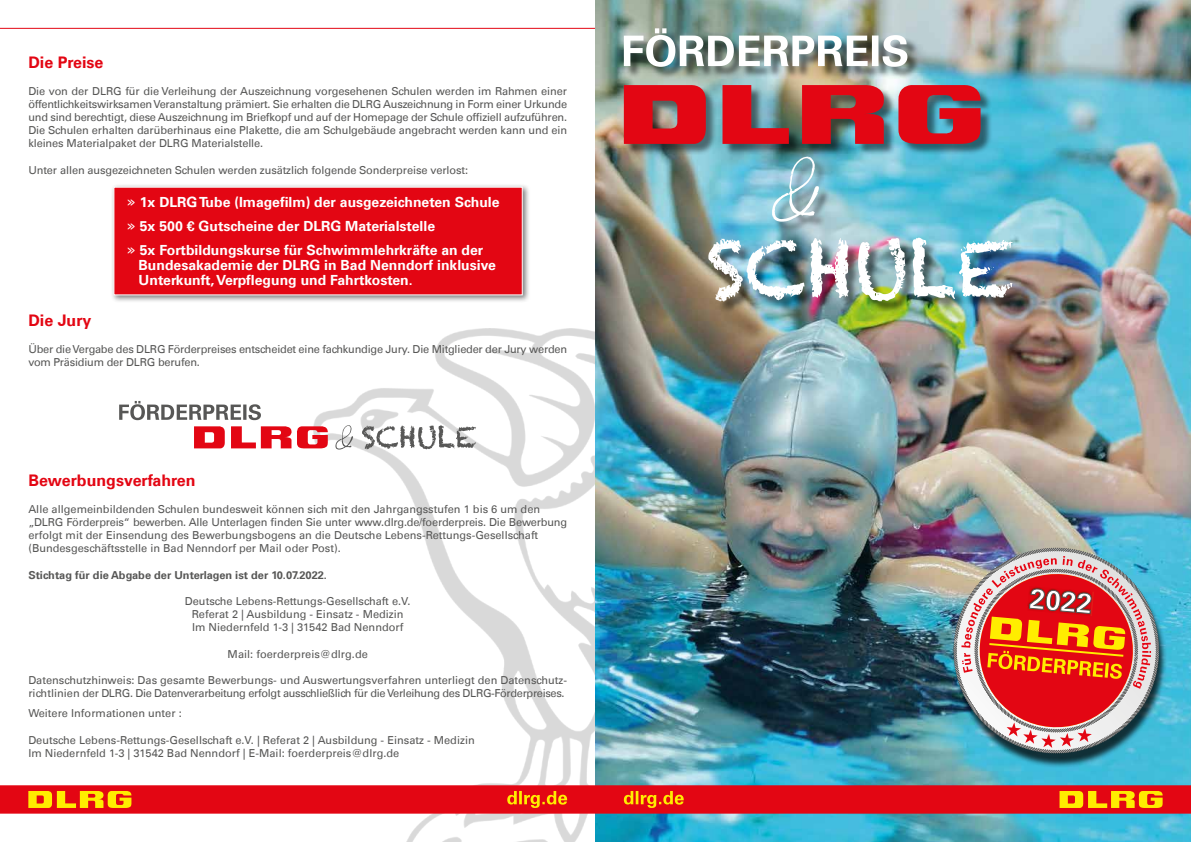
<style>
.page{position:relative;width:1191px;height:842px;background:#fff}
.page>*{position:absolute;margin:0;border:0;box-sizing:border-box;transform-origin:0 0}
.t1{font:76.5px "Chalkduster";color:#fff}
.t2{font:76.5px "Harabara Hand";color:#fff}
.t3{font:700 16px "DLRG Univers";color:#e30613}
.t4{font:700 14px/24px "DLRG Univers";color:#fff}
.t5{font:11px/13.2px "DLRG Univers";color:#575756}
.t6{font:11px/13.2px "DLRG Univers";letter-spacing:-.02em;color:#575756}
.t7{font:700 11px "DLRG Univers";color:#575756}
.s1{font-family:"Verdana";font-weight:400}
</style>
<div class="page">
<hr style="left:0;top:28px;width:595px;height:1px;background:#e30613">
<img style="left:313px;top:328px;width:282px;height:514px">
<img style="left:595px;top:0;width:596px;height:842px">
<div style="left:110px;top:183px;width:420px;height:120px;background:#000;opacity:.5"></div>
<div style="left:113px;top:187px;width:410px;height:108px;background:#e30613"></div>
<div style="left:625px;top:87px;width:399px;height:227px;background:#000;opacity:.5"></div>
<svg style="left:624px;top:84px;width:82px;height:60px;background:#d31d27"></svg>
<svg style="left:722px;top:85px;width:67px;height:59px;background:#b24249"></svg>
<svg style="left:802px;top:85px;width:83px;height:59px;background:#c32029"></svg>
<svg style="left:897px;top:84px;width:84px;height:60px;background:#ba2e3d"></svg>
<div style="left:625px;top:30px;width:294px;height:49px;background:#000;opacity:.5"></div>
<img style="left:624px;top:28px;width:283px;height:39px">
<svg style="left:0;top:785px;width:1191px;height:29px;background:#e31e15"></svg>
<svg style="left:194px;top:426px;width:31px;height:22px"></svg>
<svg style="left:231px;top:426px;width:97px;height:23px"></svg>
<svg style="left:362px;top:425px;width:114px;height:24px"></svg>
<svg style="left:335px;top:425px;width:18px;height:25px"></svg>
<svg style="left:119px;top:401px;width:142px;height:19px"></svg>
<div style="left:951px;top:552px;width:216px;height:216px;background:#000;opacity:.75"></div>
<img style="left:949px;top:544px;width:214px;height:213px">
<img style="left:953px;top:548px;width:206px;height:206px">
<svg style="left:961px;top:549px;width:190px;height:199px;background:#c87569"></svg>
<h2 class="t3" style="left:28px;top:53px;width:77px">Die Preise</h2>
<p class="t5" style="left:28px;top:84px;width:540px;text-align:justify">Die von der DLRG für die Verleihung der Auszeichnung vorgesehenen Schulen werden im Rahmen einer öffentlichkeitswirksamen Veranstaltung prämiert. Sie erhalten die DLRG Auszeichnung in Form einer Urkunde und sind berechtigt, diese Auszeichnung im Briefkopf und auf der Homepage der Schule offiziell aufzuführen.<br>Die Schulen erhalten darüberhinaus eine Plakette, die am Schulgebäude angebracht werden kann und ein kleines Materialpaket der DLRG Materialstelle.</p>
<p class="t5" style="left:28px;top:163px;width:441px">Unter allen ausgezeichneten Schulen werden zusätzlich folgende Sonderpreise verlost:</p>
<p class="t4" style="left:127px;top:190px;width:374px"><span class="s1">»</span> 1x DLRG Tube (Imagefilm) der ausgezeichneten Schule <span class="s1">»</span> 5x 500 € Gutscheine der DLRG Materialstelle<br><span class="s1">»</span> 5x Fortbildungskurse für Schwimmlehrkräfte an der</p>
<p class="t4" style="left:139px;top:258px;width:359px;line-height:15px">Bundesakademie der DLRG in Bad Nenndorf inklusive<br>Unterkunft, Verpflegung und Fahrtkosten.</p>
<h2 class="t3" style="left:28px;top:311px;width:65px">Die Jury</h2>
<p class="t6" style="left:28px;top:342px;width:540px">Über die Vergabe des DLRG Förderpreises entscheidet eine fachkundige Jury. Die Mitglieder der Jury werden vom Präsidium der DLRG berufen.</p>
<h2 class="t3" style="left:28px;top:471px;width:169px">Bewerbungsverfahren</h2>
<p class="t5" style="left:28px;top:502px;width:540px">Alle allgemeinbildenden Schulen bundesweit können sich mit den Jahrgangsstufen 1 bis 6 um den „DLRG Förderpreis“ bewerben. Alle Unterlagen finden Sie unter www.dlrg.de/foerderpreis. Die Bewerbung erfolgt mit der Einsendung des Bewerbungsbogens an die Deutsche Lebens-Rettungs-Gesellschaft (Bundesgeschäftsstelle in Bad Nenndorf per Mail oder Post).</p>
<p class="t7" style="left:28px;top:568px;width:300px">Stichtag für die Abgabe der Unterlagen ist der 10.07.2022.</p>
<p class="t5" style="left:185px;top:594px;width:227px;text-align:center">Deutsche Lebens-Rettungs-Gesellschaft e.V.<br>Referat 2 | Ausbildung - Einsatz - Medizin<br>Im Niedernfeld 1-3 | 31542 Bad Nenndorf</p>
<p class="t5" style="left:228px;top:647px;width:142px">Mail: foerderpreis@dlrg.de</p>
<p class="t5" style="left:28px;top:674px;width:540px">Datenschutzhinweis: Das gesamte Bewerbungs- und Auswertungsverfahren unterliegt den Datenschutz&shy;richtlinien der DLRG. Die Datenverarbeitung erfolgt ausschließlich für die Verleihung des DLRG-Förderpreises.</p>
<p class="t5" style="left:28px;top:707px;width:155px">Weitere Informationen unter :</p>
<p class="t5" style="left:28px;top:733px;width:448px">Deutsche Lebens-Rettungs-Gesellschaft e.V. | Referat 2 | Ausbildung - Einsatz - Medizin<br>Im Niedernfeld 1-3 | 31542 Bad Nenndorf | E-Mail: foerderpreis@dlrg.de</p>
<h1 class="t2" style="left:772px;top:147px;width:48px">&amp;</h1>
<h1 class="t1" style="left:707px;top:224px;width:308px">SCHULE</h1>
</div>
